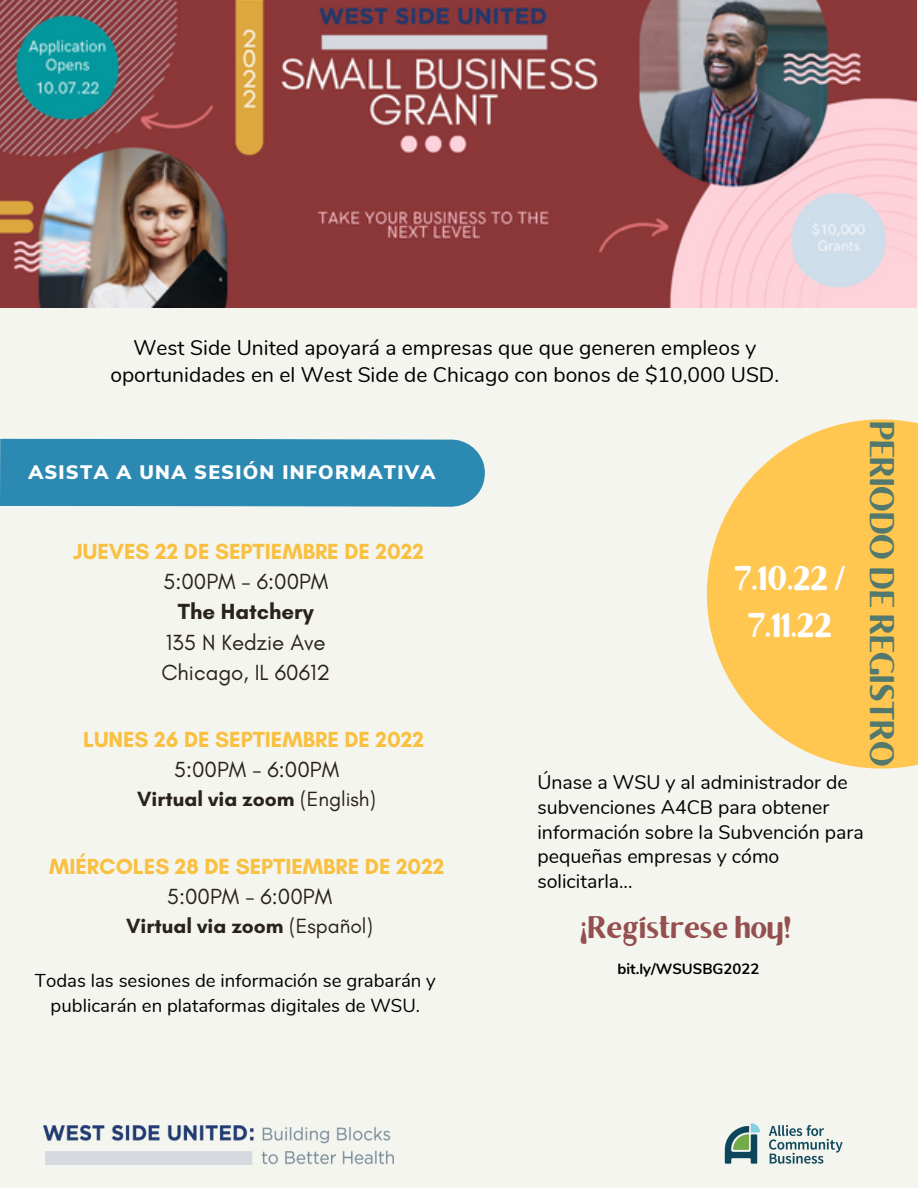
<style>
.page{position:relative;width:918px;height:1188px;background:#f5f5ef}
.page>*{position:absolute;margin:0;border:0;box-sizing:border-box;transform-origin:0 0}
.t1{font:700 34.5px "Brixton Sans TC";color:#53786d}
.t2{font:700 34.5px/47.2px "Brixton Sans TC";color:#fff;text-align:center}
.t3{font:700 31.5px "Brixton Sans TC";color:#944f4f}
.t4{font:700 22.35px "Glacial Indifference";color:#f9c041}
.t5{font:22.35px/30.3px "Glacial Indifference";color:#29221e}
.t6{font:700 22.35px "Glacial Indifference";color:#29221e}
.t7{font:21px/27px "Nunito";color:#000;text-align:center}
.t8{font:700 21px "Glacial Indifference";color:#29221e}
.t9{font:19.5px/24.8px "Nunito";color:#000}
.t10{font:900 19.5px "Nunito Sans";letter-spacing:.065em;color:#fff}
.t11{font:18.6px/25px "Nunito";color:#000;text-align:center}
.t12{font:700 15px "Nunito";color:#000}
.s1{font-weight:400}
</style>
<div class="page">
<div style="left:0;top:439px;width:485px;height:68px;background:#2c8ab2"></div>
<img style="left:0;top:0;width:917px;height:308px">
<svg style="left:707px;top:419px;width:211px;height:350px;fill:#ffc650"></svg>
<img style="left:724px;top:1123px;width:119px;height:41px">
<img style="left:44px;top:1126px;width:349px;height:38px">
<p class="t7" style="left:110px;top:335px;width:670px">West Side United apoyará a empresas que que generen empleos y oportunidades en el West Side de Chicago con bonos de $10,000 USD.</p>
<p class="t10" style="left:28px;top:459px;width:408px">ASISTA A UNA SESIÓN INFORMATIVA</p>
<p class="t4" style="left:73px;top:537px;width:352px">JUEVES 22 DE SEPTIEMBRE DE 2022</p>
<p class="t5" style="left:163px;top:566px;width:167px">5:00PM - 6:00PM</p>
<p class="t6" style="left:178px;top:598px;width:138px">The Hatchery</p>
<p class="t5" style="left:161px;top:627px;width:170px">135 N Kedzie Ave<br>Chicago, IL 60612</p>
<p class="t4" style="left:83px;top:726px;width:342px">LUNES 26 DE SEPTIEMBRE DE 2022</p>
<p class="t5" style="left:174px;top:754px;width:167px">5:00PM - 6:00PM</p>
<p class="t8" style="left:137px;top:786px;width:241px">Virtual via zoom <span class="s1">(English)</span></p>
<p class="t4" style="left:49px;top:853px;width:397px">MIÉRCOLES 28 DE SEPTIEMBRE DE 2022</p>
<p class="t5" style="left:167px;top:881px;width:167px">5:00PM - 6:00PM</p>
<p class="t8" style="left:126px;top:914px;width:249px">Virtual via zoom <span class="s1">(Español)</span></p>
<p class="t11" style="left:35px;top:968px;width:402px">Todas las sesiones de información se grabarán y publicarán en plataformas digitales de WSU.</p>
<h1 class="t2" style="left:734px;top:558px;width:113px">7.10.22 /<br>7.11.22</h1>
<h1 class="t1" style="left:894px;top:421px;width:347px;rotate:90deg">PERIODO DE REGISTRO</h1>
<p class="t9" style="left:537px;top:770px;width:328px">Únase a WSU y al administrador de subvenciones A4CB para obtener información sobre la Subvención para pequeñas empresas y cómo solicitarla...</p>
<h2 class="t3" style="left:580px;top:916px;width:212px">¡Regístrese hoy!</h2>
<p class="t12" style="left:618px;top:959px;width:143px">bit.ly/WSUSBG2022</p>
</div>
